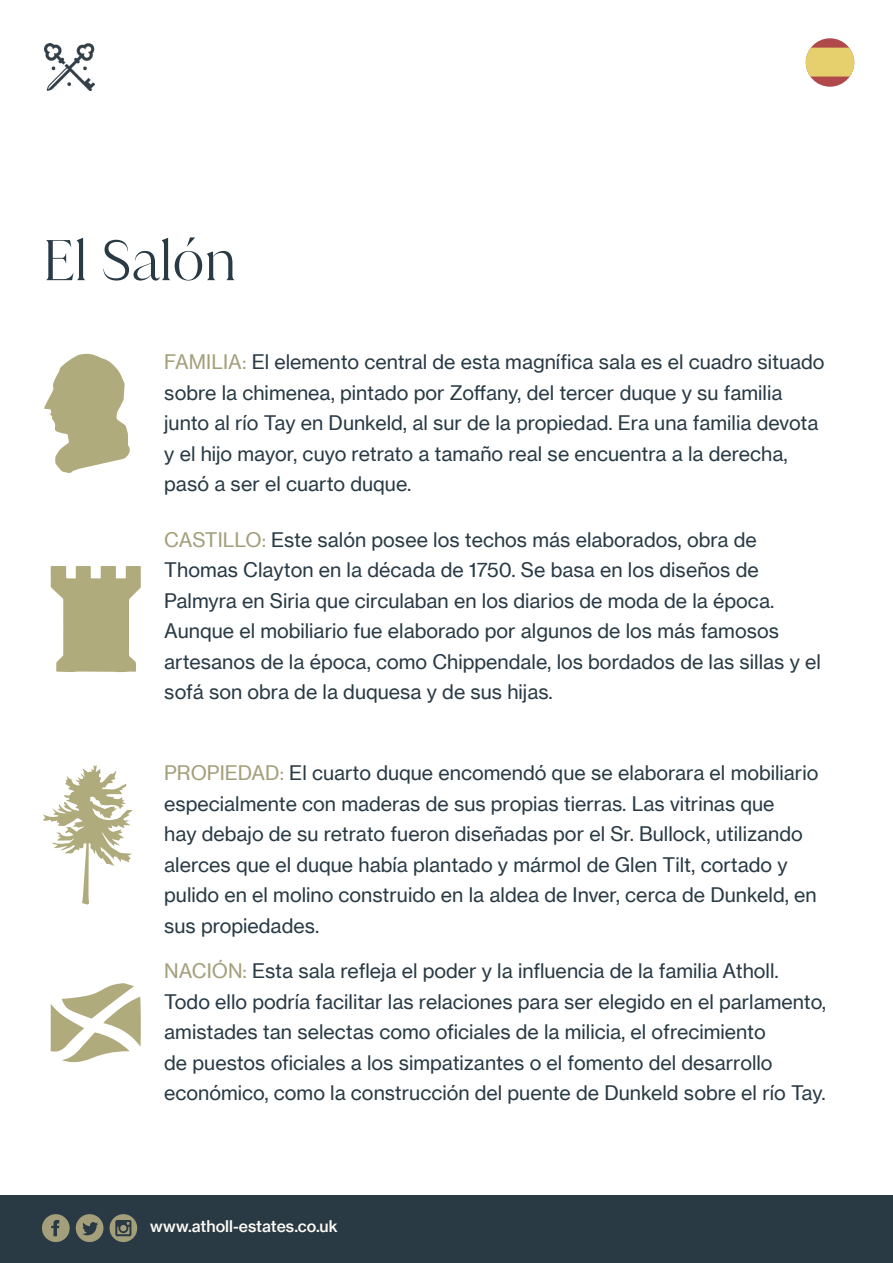
<style>
.page{position:relative;width:893px;height:1263px;background:#fff}
.page>*{position:absolute;margin:0;border:0;box-sizing:border-box;transform-origin:0 0}
.t1{font:300 55.05px "Juana Alt";color:#293a45}
.t2{font:19.65px/30.5px "N Haas Grotesk TX Pro 55 Rg";color:#293a45}
.t3{font:15.75px "N Haas Grotesk TX Pro 65 Md";color:#fefbf5}
.s1{color:#a49f7b}
</style>
<div class="page">
<div style="left:806px;top:38px;width:48px;height:49px;background:#b04a4a;border-radius:50%"></div>
<div style="left:0;top:1195px;width:893px;height:68px;background:#293a45"></div>
<svg style="left:42px;top:1214px;width:28px;height:28px"></svg>
<svg style="left:110px;top:1214px;width:27px;height:28px"></svg>
<svg style="left:76px;top:1214px;width:27px;height:28px"></svg>
<img style="left:45px;top:43px;width:50px;height:47px">
<svg style="left:806px;top:48px;width:48px;height:29px"></svg>
<svg style="left:51px;top:983px;width:90px;height:80px"></svg>
<svg style="left:44px;top:353px;width:86px;height:120px"></svg>
<svg style="left:51px;top:566px;width:90px;height:107px"></svg>
<svg style="left:43px;top:765px;width:90px;height:140px"></svg>
<p class="t1" style="left:43px;top:225px;width:195px">El Salón</p>
<p class="t2" style="left:164px;top:347px;width:662px"><span class="s1">FAMILIA:</span> El elemento central de esta magnífica sala es el cuadro situado sobre la chimenea, pintado por Zoffany, del tercer duque y su familia junto al río Tay en Dunkeld, al sur de la propiedad. Era una familia devota y el hijo mayor, cuyo retrato a tamaño real se encuentra a la derecha, pasó a ser el cuarto duque.</p>
<p class="t2" style="left:164px;top:524px;width:658px"><span class="s1">CASTILLO:</span> Este salón posee los techos más elaborados, obra de Thomas Clayton en la década de 1750. Se basa en los diseños de Palmyra en Siria que circulaban en los diarios de moda de la época.<br>Aunque el mobiliario fue elaborado por algunos de los más famosos artesanos de la época, como Chippendale, los bordados de las sillas y el sofá son obra de la duquesa y de sus hijas.</p>
<p class="t2" style="left:164px;top:758px;width:656px"><span class="s1">PROPIEDAD:</span> El cuarto duque encomendó que se elaborara el mobiliario especialmente con maderas de sus propias tierras. Las vitrinas que<br>hay debajo de su retrato fueron diseñadas por el Sr. Bullock, utilizando alerces que el duque había plantado y mármol de Glen Tilt, cortado y pulido en el molino construido en la aldea de Inver, cerca de Dunkeld, en sus propiedades.</p>
<p class="t2" style="left:164px;top:956px;width:663px"><span class="s1">NACIÓN:</span> Esta sala refleja el poder y la influencia de la familia Atholl.<br>Todo ello podría facilitar las relaciones para ser elegido en el parlamento, amistades tan selectas como oficiales de la milicia, el ofrecimiento<br>de puestos oficiales a los simpatizantes o el fomento del desarrollo económico, como la construcción del puente de Dunkeld sobre el río Tay.</p>
<p class="t3" style="left:150px;top:1217px;width:189px">www.atholl-estates.co.uk</p>
</div>
